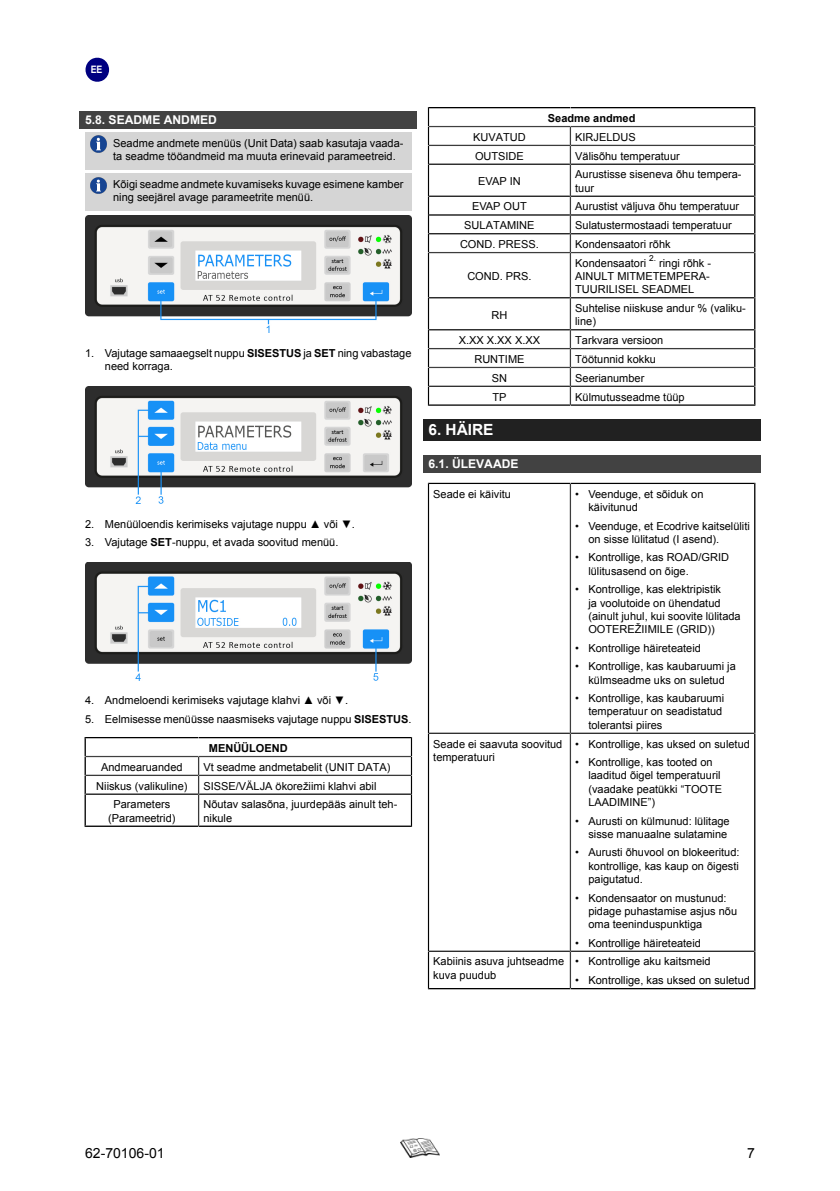
<style>
.page{position:relative;width:840px;height:1191px;background:#fff}
.page>*{position:absolute;margin:0;border:0;box-sizing:border-box;transform-origin:0 0}
.t1{font:700 15.4px "Arial";color:#fff}
.t2{font:14px "Arial";color:#000}
.t3{font:700 12.2px "Arial";color:#fff}
.t4{font:11px/13.2px "Arial";color:#000}
.t5{font:700 11px "Arial";color:#000}
.t6{font:700 10.2px "Arial";color:#fff;scale:.86 1}
.t7{font:8.2px "Arial";color:#000}
.s1{font-weight:700}
</style>
<div class="page">
<svg style="left:85px;top:57px;width:25px;height:25px"></svg>
<div style="left:79px;top:111px;width:338px;height:17px;background:#424242"></div>
<div style="left:85px;top:132px;width:326px;height:37px;background:#d5d5d5"></div>
<img style="left:91px;top:136px;width:16px;height:16px">
<div style="left:85px;top:173px;width:326px;height:37px;background:#d5d5d5"></div>
<img style="left:91px;top:177px;width:16px;height:16px">
<img style="left:85px;top:215px;width:326px;height:117px">
<img style="left:85px;top:386px;width:326px;height:117px">
<img style="left:85px;top:562px;width:326px;height:118px">
<svg style="left:84px;top:737px;width:328px;height:90px"></svg>
<svg style="left:427px;top:107px;width:328px;height:299px"></svg>
<div style="left:422px;top:419px;width:338px;height:22px;background:#212121"></div>
<div style="left:422px;top:455px;width:338px;height:17px;background:#424242"></div>
<svg style="left:427px;top:482px;width:328px;height:507px"></svg>
<img style="left:400px;top:1138px;width:39px;height:19px">
<p class="t6" style="left:91px;top:63px;width:15px">EE</p>
<p class="t3" style="left:85px;top:112px;width:133px">5.8. SEADME ANDMED</p>
<p class="t4" style="left:113px;top:136px;width:292px">Seadme andmete menüüs (Unit Data) saab kasutaja vaada&shy;ta seadme tööandmeid ma muuta erinevaid parameetreid.</p>
<p class="t4" style="left:113px;top:177px;width:292px">Kõigi seadme andmete kuvamiseks kuvage esimene kamber ning seejärel avage parameetrite menüü.</p>
<p class="t4" style="left:105px;top:346px;width:308px;text-indent:-20px">1. Vajutage samaaegselt nuppu <span class="s1">SISESTUS</span> ja <span class="s1">SET</span> ning vabastage need korraga.</p>
<p class="t4" style="left:85px;top:517px;width:271px">2. Menüüloendis kerimiseks vajutage nuppu ▲ või ▼.</p>
<p class="t4" style="left:85px;top:536px;width:255px">3. Vajutage <span class="s1">SET</span>-nuppu, et avada soovitud menüü.</p>
<p class="t4" style="left:85px;top:694px;width:264px">4. Andmeloendi kerimiseks vajutage klahvi ▲ või ▼.</p>
<p class="t4" style="left:85px;top:712px;width:327px">5. Eelmisesse menüüsse naasmiseks vajutage nuppu <span class="s1">SISESTUS</span>.</p>
<p class="t5" style="left:209px;top:741px;width:80px">MENÜÜLOEND</p>
<p class="t4" style="left:101px;top:760px;width:83px">Andmearuanded</p>
<p class="t4" style="left:203px;top:760px;width:188px">Vt seadme andmetabelit (UNIT DATA)</p>
<p class="t4" style="left:96px;top:779px;width:93px">Niiskus (valikuline)</p>
<p class="t4" style="left:203px;top:779px;width:174px">SISSE/VÄLJA ökorežiimi klahvi abil</p>
<p class="t4" style="left:108px;top:798px;width:69px;text-align:center">Parameters (Parameetrid)</p>
<p class="t4" style="left:203px;top:798px;width:195px">Nõutav salasõna, juurdepääs ainult teh&shy;nikule</p>
<p class="t5" style="left:547px;top:111px;width:89px">Seadme andmed</p>
<p class="t4" style="left:473px;top:130px;width:54px">KUVATUD</p>
<p class="t4" style="left:575px;top:130px;width:62px">KIRJELDUS</p>
<p class="t4" style="left:474px;top:149px;width:50px">OUTSIDE</p>
<p class="t4" style="left:575px;top:149px;width:106px">Välisõhu temperatuur</p>
<p class="t4" style="left:478px;top:175px;width:44px">EVAP IN</p>
<p class="t4" style="left:575px;top:168px;width:168px">Aurustisse siseneva õhu tempera&shy;tuur</p>
<p class="t4" style="left:472px;top:200px;width:56px">EVAP OUT</p>
<p class="t4" style="left:575px;top:200px;width:165px">Aurustist väljuva õhu temperatuur</p>
<p class="t4" style="left:464px;top:219px;width:72px">SULATAMINE</p>
<p class="t4" style="left:575px;top:219px;width:158px">Sulatustermostaadi temperatuur</p>
<p class="t4" style="left:460px;top:238px;width:80px">COND. PRESS.</p>
<p class="t4" style="left:575px;top:238px;width:97px">Kondensaatori rõhk</p>
<p class="t4" style="left:467px;top:270px;width:66px">COND. PRS.</p>
<p class="t7" style="left:649px;top:253px;width:8px">2.</p>
<p class="t4" style="left:575px;top:256px;width:137px;text-indent:84px">ringi rõhk -<br>AINULT MITMETEMPERA-<br>TUURILISEL SEADMEL</p>
<p class="t4" style="left:575px;top:256px;width:72px">Kondensaatori</p>
<p class="t4" style="left:491px;top:308px;width:17px">RH</p>
<p class="t4" style="left:575px;top:302px;width:172px">Suhtelise niiskuse andur % (valiku&shy;line)</p>
<p class="t4" style="left:458px;top:334px;width:83px">X.XX X.XX X.XX</p>
<p class="t4" style="left:575px;top:334px;width:89px">Tarkvara versioon</p>
<p class="t4" style="left:474px;top:352px;width:52px">RUNTIME</p>
<p class="t4" style="left:575px;top:352px;width:82px">Töötunnid kokku</p>
<p class="t4" style="left:491px;top:371px;width:17px">SN</p>
<p class="t4" style="left:575px;top:371px;width:71px">Seerianumber</p>
<p class="t4" style="left:492px;top:390px;width:16px">TP</p>
<p class="t4" style="left:575px;top:390px;width:111px">Külmutusseadme tüüp</p>
<h1 class="t1" style="left:428px;top:420px;width:66px">6. HÄIRE</h1>
<p class="t3" style="left:428px;top:456px;width:92px">6.1. ÜLEVAADE</p>
<p class="t4" style="left:433px;top:487px;width:79px">Seade ei käivitu</p>
<p class="t4" style="left:588px;top:487px;width:116px;text-indent:-13px">• Veenduge, et sõiduk on käivitunud</p>
<p class="t4" style="left:588px;top:519px;width:163px;text-indent:-13px">• Veenduge, et Ecodrive kaitselüliti on sisse lülitatud (I asend).</p>
<p class="t4" style="left:588px;top:551px;width:142px;text-indent:-13px">• Kontrollige, kas ROAD/GRID lülitusasend on õige.</p>
<p class="t4" style="left:588px;top:583px;width:154px;text-indent:-13px">• Kontrollige, kas elektripistik<br>ja voolutoide on ühendatud (ainult juhul, kui soovite lülitada<br>OOTEREŽIIMILE (GRID))</p>
<p class="t4" style="left:575px;top:641px;width:127px">• Kontrollige häireteateid</p>
<p class="t4" style="left:575px;top:660px;width:162px;text-align:center">• Kontrollige, kas kaubaruumi ja külmseadme uks on suletud</p>
<p class="t4" style="left:588px;top:692px;width:137px;text-indent:-13px">• Kontrollige, kas kaubaruumi temperatuur on seadistatud tolerantsi piires</p>
<p class="t4" style="left:433px;top:737px;width:130px">Seade ei saavuta soovitud temperatuuri</p>
<p class="t4" style="left:575px;top:737px;width:176px">• Kontrollige, kas uksed on suletud</p>
<p class="t4" style="left:588px;top:756px;width:135px;text-indent:-13px">• Kontrollige, kas tooted on laaditud õigel temperatuuril (vaadake peatükki “TOOTE<br>LAADIMINE”)</p>
<p class="t4" style="left:575px;top:814px;width:156px;text-align:right">• Aurusti on külmunud: lülitage sisse manuaalne sulatamine</p>
<p class="t4" style="left:588px;top:846px;width:152px;text-align:justify;text-indent:-13px">• Aurusti õhuvool on blokeeritud: kontrollige, kas kaup on õigesti paigutatud.</p>
<p class="t4" style="left:588px;top:891px;width:150px;text-indent:-13px">• Kondensaator on mustunud: pidage puhastamise asjus nõu oma teeninduspunktiga</p>
<p class="t4" style="left:575px;top:936px;width:127px">• Kontrollige häireteateid</p>
<p class="t4" style="left:433px;top:955px;width:132px">Kabiinis asuva juhtseadme kuva puudub</p>
<p class="t4" style="left:575px;top:955px;width:137px">• Kontrollige aku kaitsmeid</p>
<p class="t4" style="left:575px;top:973px;width:176px">• Kontrollige, kas uksed on suletud</p>
<p class="t2" style="left:85px;top:1143px;width:81px">62-70106-01</p>
<p class="t2" style="left:746px;top:1143px;width:9px">7</p>
</div>
